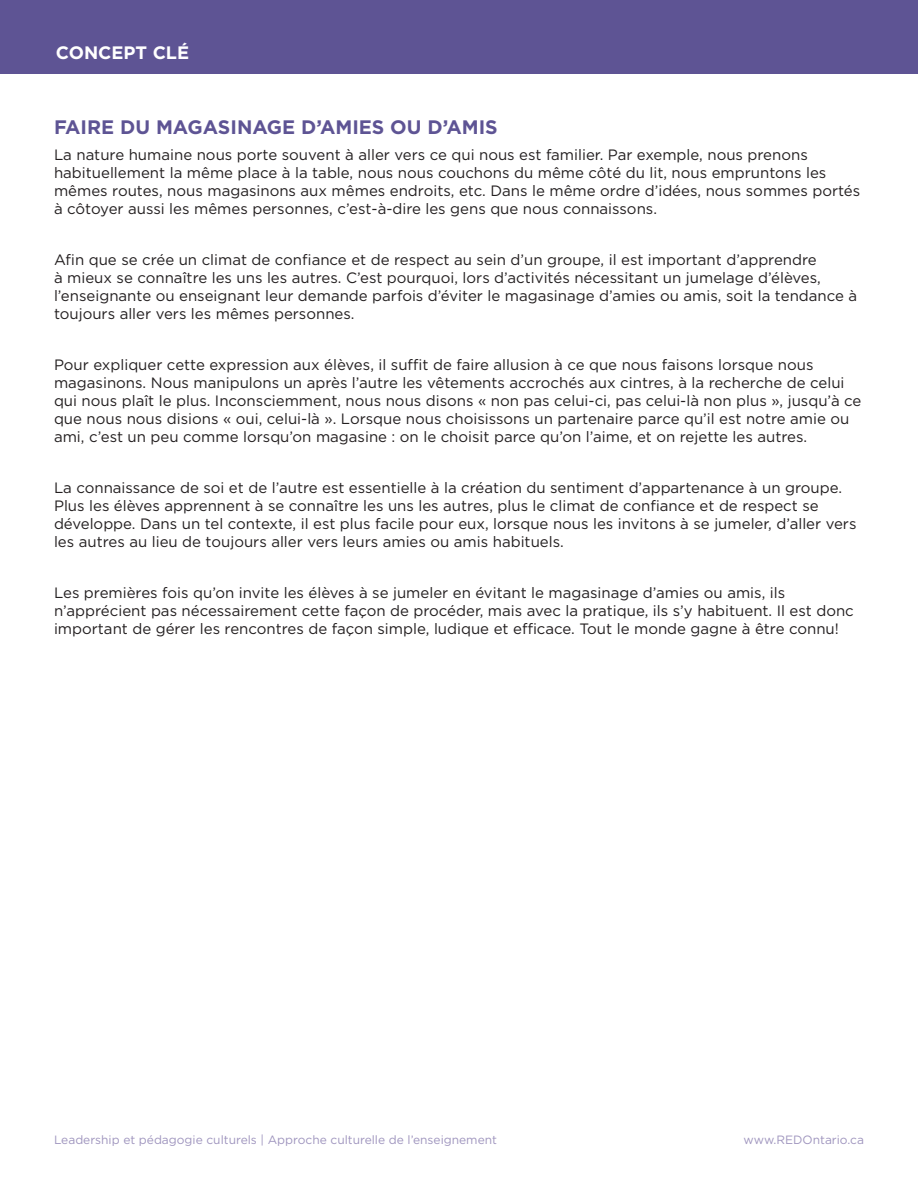
<style>
.page{position:relative;width:918px;height:1188px;background:#fff}
.page>*{position:absolute;margin:0;border:0;box-sizing:border-box;transform-origin:0 0}
.t1{font:700 19.5px "Gotham";color:#5e5494}
.t2{font:700 18px "Gotham";color:#fff}
.t3{font:15px/18px "Gotham";color:#231f20}
.t4{font:12px "Gotham";color:#9f95be}
</style>
<div class="page">
<div style="left:0;top:0;width:918px;height:74px;background:#5e5494"></div>
<p class="t2" style="left:56px;top:41px;width:135px">CONCEPT CLÉ</p>
<p class="t1" style="left:54px;top:115px;width:445px">FAIRE DU MAGASINAGE D’AMIES OU D’AMIS</p>
<p class="t3" style="left:54px;top:145px;width:808px">La nature humaine nous porte souvent à aller vers ce qui nous est familier. Par exemple, nous prenons habituellement la même place à la table, nous nous couchons du même côté du lit, nous empruntons les mêmes routes, nous magasinons aux mêmes endroits, etc. Dans le même ordre d’idées, nous sommes portés à côtoyer aussi les mêmes personnes, c’est-à-dire les gens que nous connaissons.</p>
<p class="t3" style="left:54px;top:250px;width:805px">Afin que se crée un climat de confiance et de respect au sein d’un groupe, il est important d’apprendre<br>à mieux se connaître les uns les autres. C’est pourquoi, lors d’activités nécessitant un jumelage d’élèves, l’enseignante ou enseignant leur demande parfois d’éviter le magasinage d’amies ou amis, soit la tendance à toujours aller vers les mêmes personnes.</p>
<p class="t3" style="left:54px;top:355px;width:809px">Pour expliquer cette expression aux élèves, il suffit de faire allusion à ce que nous faisons lorsque nous magasinons. Nous manipulons un après l’autre les vêtements accrochés aux cintres, à la recherche de celui qui nous plaît le plus. Inconsciemment, nous nous disons « non pas celui-ci, pas celui-là non plus », jusqu’à ce que nous nous disions « oui, celui-là ». Lorsque nous choisissons un partenaire parce qu’il est notre amie ou ami, c’est un peu comme lorsqu’on magasine : on le choisit parce qu’on l’aime, et on rejette les autres.</p>
<p class="t3" style="left:54px;top:478px;width:804px">La connaissance de soi et de l’autre est essentielle à la création du sentiment d’appartenance à un groupe.<br>Plus les élèves apprennent à se connaître les uns les autres, plus le climat de confiance et de respect se développe. Dans un tel contexte, il est plus facile pour eux, lorsque nous les invitons à se jumeler, d’aller vers les autres au lieu de toujours aller vers leurs amies ou amis habituels.</p>
<p class="t3" style="left:54px;top:583px;width:801px">Les premières fois qu’on invite les élèves à se jumeler en évitant le magasinage d’amies ou amis, ils n’apprécient pas nécessairement cette façon de procéder, mais avec la pratique, ils s’y habituent. Il est donc important de gérer les rencontres de façon simple, ludique et efficace. Tout le monde gagne à être connu!</p>
<p class="t4" style="left:54px;top:1132px;width:445px">Leadership et pédagogie culturels | Approche culturelle de l’enseignement</p>
<p class="t4" style="left:744px;top:1132px;width:122px">www.REDOntario.ca</p>
</div>
